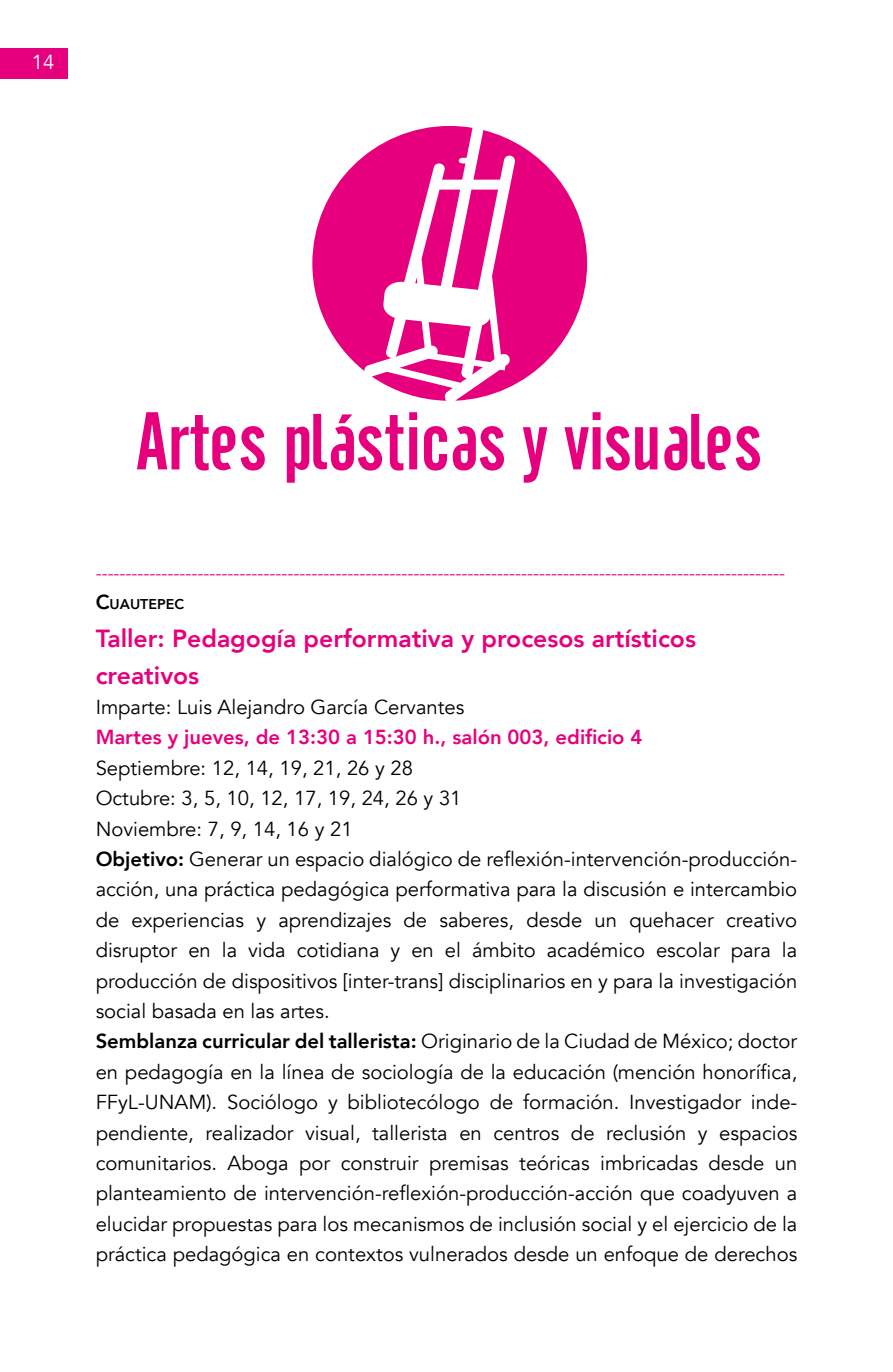
<style>
.page{position:relative;width:893px;height:1372px;background:#fff}
.page>*{position:absolute;margin:0;border:0;box-sizing:border-box;transform-origin:0 0}
.t1{font:81px "Cafeta";color:#e6007d}
.t2{font:800 24.75px/37.1px "Avenir";color:#e6007d}
.t3{font:20.25px/30.4px "Avenir";color:#000}
.t4{font:800 20.25px "Avenir";color:#e6007d}
.t5{font:20.25px "Avenir";color:#fff}
.t6{font:18px "Avenir";color:#e6007d}
.t7{font:800 14.17px "Avenir";color:#000}
.s1{font-size:20.25px}
.s2{font-weight:800}
</style>
<div class="page">
<div style="left:0;top:48px;width:68px;height:31px;background:#e6007d"></div>
<svg style="left:312px;top:126px;width:275px;height:275px"></svg>
<p class="t5" style="left:32px;top:50px;width:24px">14</p>
<h1 class="t1" style="left:136px;top:396px;width:627px">Artes plásticas y visuales</h1>
<p class="t6" style="left:96px;top:562px;width:691px">-------------------------------------------------------------------------------------------------------------------</p>
<p class="t7" style="left:96px;top:593px;width:89px"><span class="s1">C</span>UAUTEPEC</p>
<p class="t2" style="left:96px;top:619px;width:602px">Taller: Pedagogía performativa y procesos artísticos creativos</p>
<p class="t3" style="left:96px;top:692px;width:370px">Imparte: Luis Alejandro García Cervantes</p>
<p class="t4" style="left:96px;top:721px;width:548px">Martes y jueves, de 13:30 a 15:30 h., salón 003, edificio 4</p>
<p class="t3" style="left:96px;top:753px;width:703px">Septiembre: 12, 14, 19, 21, 26 y 28<br>Octubre: 3, 5, 10, 12, 17, 19, 24, 26 y 31<br>Noviembre: 7, 9, 14, 16 y 21<br><span class="s2">Objetivo:</span> Generar un espacio dialógico de reflexión-intervención-producción&shy;acción, una práctica pedagógica performativa para la discusión e intercambio de experiencias y aprendizajes de saberes, desde un quehacer creativo disruptor en la vida cotidiana y en el ámbito académico escolar para la producción de dispositivos [inter-trans] disciplinarios en y para la investigación social basada en las artes.<br><span class="s2">Semblanza curricular del tallerista:</span> Originario de la Ciudad de México; doctor en pedagogía en la línea de sociología de la educación (mención honorífica, FFyL-UNAM). Sociólogo y bibliotecólogo de formación. Investigador inde&shy;pendiente, realizador visual, tallerista en centros de reclusión y espacios comunitarios. Aboga por construir premisas teóricas imbricadas desde un planteamiento de intervención-reflexión-producción-acción que coadyuven a elucidar propuestas para los mecanismos de inclusión social y el ejercicio de la práctica pedagógica en contextos vulnerados desde un enfoque de derechos</p>
</div>
